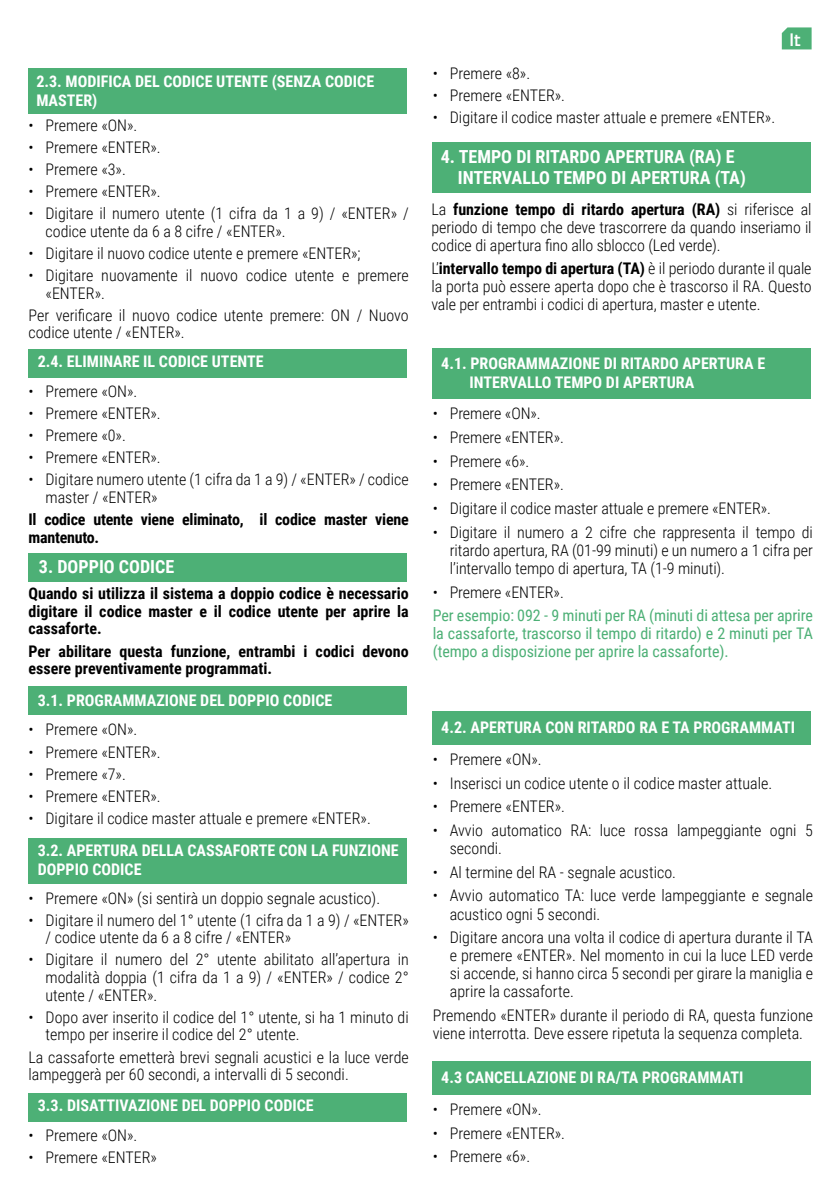
<style>
.page{position:relative;width:840px;height:1191px;background:#fff}
.page>*{position:absolute;margin:0;border:0;box-sizing:border-box;transform-origin:0 0}
.t1{font:700 18px/21px "Roboto Condensed";color:#fff}
.t2{font:500 18px "TT Firs Neue";color:#fff}
.t3{font:300 16px/18px "Roboto Condensed";color:#000}
.t4{font:700 16px/19px "Roboto Condensed";color:#fff}
.t5{font:700 16px/17.6px "Roboto Condensed";color:#000}
.t6{font:16px/18px "Roboto Condensed";letter-spacing:-.005em;color:#4db076;text-align:justify}
.s1{font-weight:700}
</style>
<div class="page">
<svg style="left:781px;top:27px;width:30px;height:22px"></svg>
<div style="left:28px;top:349px;width:378px;height:28px;background:#4db076"></div>
<div style="left:28px;top:686px;width:378px;height:28px;background:#4db076"></div>
<div style="left:432px;top:348px;width:378px;height:50px;background:#4db076"></div>
<div style="left:432px;top:710px;width:378px;height:34px;background:#4db076"></div>
<div style="left:432px;top:1060px;width:378px;height:34px;background:#4db076"></div>
<div style="left:28px;top:838px;width:378px;height:45px;background:#4db076"></div>
<div style="left:28px;top:553px;width:378px;height:28px;background:#4db076"></div>
<div style="left:432px;top:142px;width:378px;height:51px;background:#4db076"></div>
<div style="left:28px;top:1093px;width:378px;height:28px;background:#4db076"></div>
<div style="left:28px;top:68px;width:378px;height:45px;background:#4db076"></div>
<p class="t4" style="left:36px;top:71px;width:339px">2.3. MODIFICA DEL CODICE UTENTE (SENZA CODICE<br>MASTER)</p>
<p class="t3" style="left:28px;top:115px;width:110px">• Premere «ON».</p>
<p class="t3" style="left:28px;top:137px;width:134px">• Premere «ENTER».</p>
<p class="t3" style="left:28px;top:159px;width:99px">• Premere «3».</p>
<p class="t3" style="left:28px;top:182px;width:134px">• Premere «ENTER».</p>
<p class="t3" style="left:45px;top:204px;width:364px;text-indent:-17px">• Digitare il numero utente (1 cifra da 1 a 9) / «ENTER» / codice utente da 6 a 8 cifre / «ENTER».</p>
<p class="t3" style="left:28px;top:243px;width:333px">• Digitare il nuovo codice utente e premere «ENTER»;</p>
<p class="t3" style="left:46px;top:266px;width:364px;text-indent:-17px">• Digitare nuovamente il nuovo codice utente e premere «ENTER».</p>
<p class="t3" style="left:28px;top:305px;width:381px">Per verificare il nuovo codice utente premere: ON / Nuovo codice utente / «ENTER».</p>
<p class="t4" style="left:38px;top:351px;width:227px">2.4. ELIMINARE IL CODICE UTENTE</p>
<p class="t3" style="left:28px;top:381px;width:110px">• Premere «ON».</p>
<p class="t3" style="left:28px;top:403px;width:134px">• Premere «ENTER».</p>
<p class="t3" style="left:28px;top:426px;width:99px">• Premere «0».</p>
<p class="t3" style="left:28px;top:448px;width:134px">• Premere «ENTER».</p>
<p class="t3" style="left:45px;top:470px;width:364px;text-indent:-17px">• Digitare numero utente (1 cifra da 1 a 9) / «ENTER» / codice master / «ENTER»</p>
<p class="t5" style="left:28px;top:510px;width:381px">Il codice utente viene eliminato, il codice master viene mantenuto.</p>
<p class="t1" style="left:39px;top:555px;width:137px">3. DOPPIO CODICE</p>
<p class="t5" style="left:29px;top:584px;width:381px;text-align:justify">Quando si utilizza il sistema a doppio codice è necessario digitare il codice master e il codice utente per aprire la cassaforte.</p>
<p class="t5" style="left:29px;top:641px;width:381px">Per abilitare questa funzione, entrambi i codici devono essere preventivamente programmati.</p>
<p class="t4" style="left:38px;top:690px;width:296px">3.1. PROGRAMMAZIONE DEL DOPPIO CODICE</p>
<p class="t3" style="left:28px;top:720px;width:110px">• Premere «ON».</p>
<p class="t3" style="left:28px;top:742px;width:134px">• Premere «ENTER».</p>
<p class="t3" style="left:28px;top:764px;width:99px">• Premere «7».</p>
<p class="t3" style="left:28px;top:786px;width:134px">• Premere «ENTER».</p>
<p class="t3" style="left:28px;top:808px;width:344px">• Digitare il codice master attuale e premere «ENTER».</p>
<p class="t4" style="left:38px;top:840px;width:362px">3.2. APERTURA DELLA CASSAFORTE CON LA FUNZIONE<br>DOPPIO CODICE</p>
<p class="t3" style="left:29px;top:888px;width:353px">• Premere «ON» (si sentirà un doppio segnale acustico).</p>
<p class="t3" style="left:46px;top:910px;width:364px;text-indent:-17px">• Digitare il numero del 1° utente (1 cifra da 1 a 9) / «ENTER» / codice utente da 6 a 8 cifre / «ENTER»</p>
<p class="t3" style="left:46px;top:950px;width:364px;text-align:justify;text-indent:-17px">• Digitare il numero del 2° utente abilitato all’apertura in modalità doppia (1 cifra da 1 a 9) / «ENTER» / codice 2° utente / «ENTER».</p>
<p class="t3" style="left:46px;top:1007px;width:364px;text-indent:-17px">• Dopo aver inserito il codice del 1° utente, si ha 1 minuto di tempo per inserire il codice del 2° utente.</p>
<p class="t3" style="left:29px;top:1047px;width:381px">La cassaforte emetterà brevi segnali acustici e la luce verde lampeggerà per 60 secondi, a intervalli di 5 secondi.</p>
<p class="t4" style="left:38px;top:1095px;width:277px">3.3. DISATTIVAZIONE DEL DOPPIO CODICE</p>
<p class="t3" style="left:29px;top:1125px;width:110px">• Premere «ON».</p>
<p class="t3" style="left:29px;top:1147px;width:130px">• Premere «ENTER»</p>
<p class="t3" style="left:432px;top:63px;width:99px">• Premere «8».</p>
<p class="t3" style="left:432px;top:85px;width:134px">• Premere «ENTER».</p>
<p class="t3" style="left:432px;top:107px;width:344px">• Digitare il codice master attuale e premere «ENTER».</p>
<p class="t1" style="left:457px;top:146px;width:289px;text-indent:-17px">4. TEMPO DI RITARDO APERTURA (RA) E<br>INTERVALLO TEMPO DI APERTURA (TA)</p>
<p class="t2" style="left:789px;top:28px;width:13px">It</p>
<p class="t3" style="left:431px;top:199px;width:381px;text-align:justify">La <span class="s1">funzione tempo di ritardo apertura (RA)</span> si riferisce al periodo di tempo che deve trascorrere da quando inseriamo il codice di apertura fino allo sblocco (Led verde).</p>
<p class="t3" style="left:431px;top:259px;width:381px;text-align:justify">L’<span class="s1">intervallo tempo di apertura (TA)</span> è il periodo durante il quale la porta può essere aperta dopo che è trascorso il RA. Questo vale per entrambi i codici di apertura, master e utente.</p>
<p class="t4" style="left:469px;top:353px;width:297px;text-indent:-28px">4.1. PROGRAMMAZIONE DI RITARDO APERTURA E<br>INTERVALLO TEMPO DI APERTURA</p>
<p class="t3" style="left:432px;top:404px;width:109px">• Premere «ON».</p>
<p class="t3" style="left:432px;top:428px;width:132px">• Premere «ENTER».</p>
<p class="t3" style="left:432px;top:451px;width:98px">• Premere «6».</p>
<p class="t3" style="left:432px;top:475px;width:132px">• Premere «ENTER».</p>
<p class="t3" style="left:432px;top:499px;width:339px">• Digitare il codice master attuale e premere «ENTER».</p>
<p class="t3" style="left:449px;top:522px;width:364px;text-align:justify;text-indent:-17px">• Digitare il numero a 2 cifre che rappresenta il tempo di ritardo apertura, RA (01-99 minuti) e un numero a 1 cifra per l’intervallo tempo di apertura, TA (1-9 minuti).</p>
<p class="t3" style="left:432px;top:582px;width:132px">• Premere «ENTER».</p>
<p class="t6" style="left:432px;top:606px;width:381px">Per esempio: 092 - 9 minuti per RA (minuti di attesa per aprire la cassaforte, trascorso il tempo di ritardo) e 2 minuti per TA (tempo a disposizione per aprire la cassaforte).</p>
<p class="t4" style="left:441px;top:717px;width:355px">4.2. APERTURA CON RITARDO RA E TA PROGRAMMATI</p>
<p class="t3" style="left:432px;top:750px;width:110px">• Premere «ON».</p>
<p class="t3" style="left:432px;top:773px;width:341px">• Inserisci un codice utente o il codice master attuale.</p>
<p class="t3" style="left:432px;top:797px;width:134px">• Premere «ENTER».</p>
<p class="t3" style="left:449px;top:821px;width:364px;text-indent:-17px">• Avvio automatico RA: luce rossa lampeggiante ogni 5 secondi.</p>
<p class="t3" style="left:432px;top:862px;width:245px">• Al termine del RA - segnale acustico.</p>
<p class="t3" style="left:449px;top:886px;width:364px;text-indent:-17px">• Avvio automatico TA: luce verde lampeggiante e segnale acustico ogni 5 secondi.</p>
<p class="t3" style="left:449px;top:928px;width:364px;text-align:justify;text-indent:-17px">• Digitare ancora una volta il codice di apertura durante il TA e premere «ENTER». Nel momento in cui la luce LED verde si accende, si hanno circa 5 secondi per girare la maniglia e aprire la cassaforte.</p>
<p class="t3" style="left:432px;top:1005px;width:381px">Premendo «ENTER» durante il periodo di RA, questa funzione viene interrotta. Deve essere ripetuta la sequenza completa.</p>
<p class="t4" style="left:441px;top:1067px;width:303px">4.3 CANCELLAZIONE DI RA/TA PROGRAMMATI</p>
<p class="t3" style="left:432px;top:1099px;width:110px">• Premere «ON».</p>
<p class="t3" style="left:432px;top:1123px;width:134px">• Premere «ENTER».</p>
<p class="t3" style="left:432px;top:1147px;width:99px">• Premere «6».</p>
</div>
